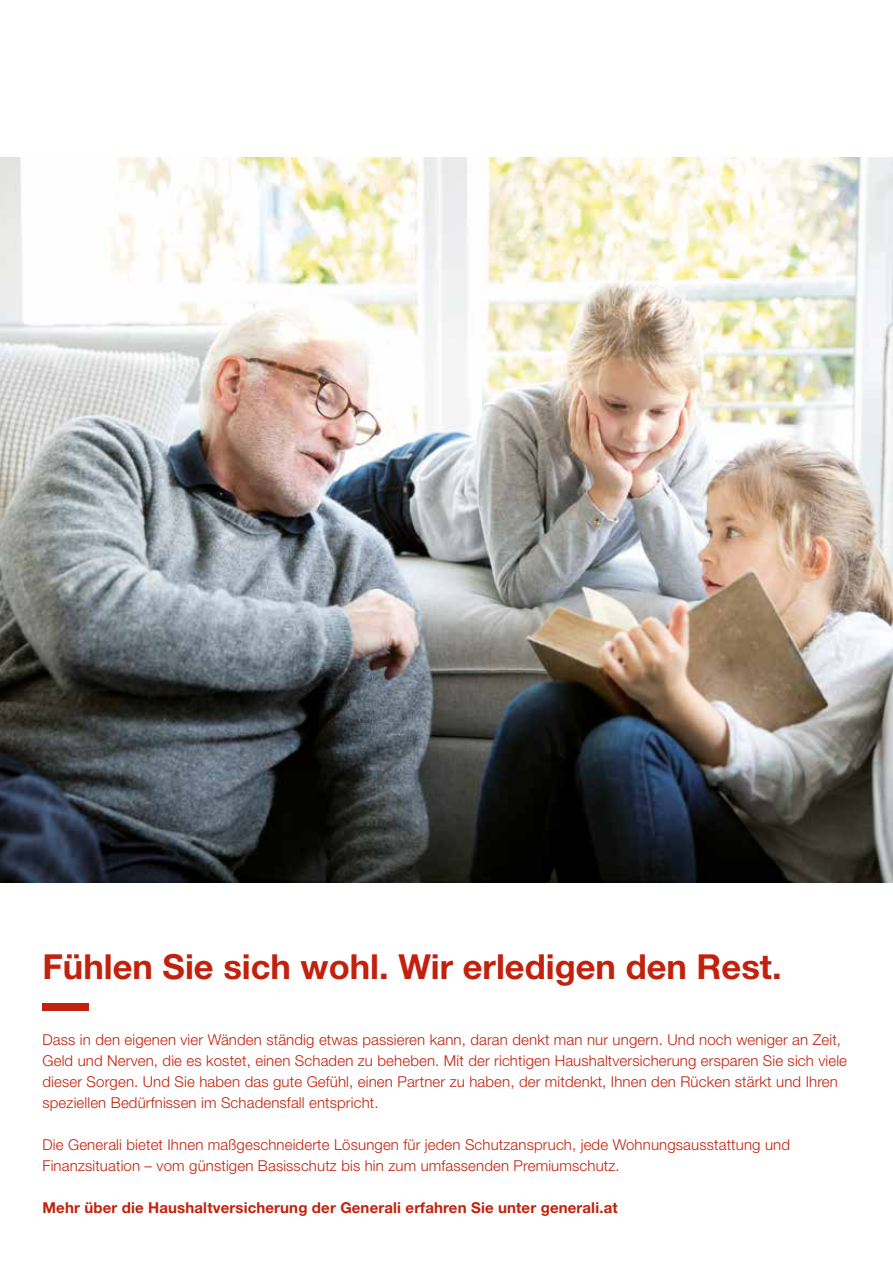
<style>
.page{position:relative;width:893px;height:1263px;background:#fff}
.page>*{position:absolute;margin:0;border:0;box-sizing:border-box;transform-origin:0 0}
.t1{font:700 34.5px "Helvetica Neue LT Std";color:#c1210d}
.t2{font:300 15px/21px "Helvetica Neue LT Std";letter-spacing:.01em;color:#c1210d}
.t3{font:700 15px "Helvetica Neue LT Std";letter-spacing:.01em;color:#c1210d}
</style>
<div class="page">
<img style="left:0;top:157px;width:893px;height:725px">
<div style="left:43px;top:1003px;width:46px;height:7px;background:#c1210d"></div>
<h1 class="t1" style="left:43px;top:946px;width:741px">Fühlen Sie sich wohl. Wir erledigen den Rest.</h1>
<p class="t2" style="left:43px;top:1028px;width:806px">Dass in den eigenen vier Wänden ständig etwas passieren kann, daran denkt man nur ungern. Und noch weniger an Zeit, Geld und Nerven, die es kostet, einen Schaden zu beheben. Mit der richtigen Haushaltversicherung ersparen Sie sich viele dieser Sorgen. Und Sie haben das gute Gefühl, einen Partner zu haben, der mitdenkt, Ihnen den Rücken stärkt und Ihren speziellen Bedürfnissen im Schadensfall entspricht.</p>
<p class="t2" style="left:43px;top:1133px;width:749px">Die Generali bietet Ihnen maßgeschneiderte Lösungen für jeden Schutzanspruch, jede Wohnungsausstattung und<br>Finanzsituation – vom günstigen Basisschutz bis hin zum umfassenden Premiumschutz.</p>
<p class="t3" style="left:43px;top:1198px;width:577px">Mehr über die Haushaltversicherung der Generali erfahren Sie unter generali.at</p>
</div>
